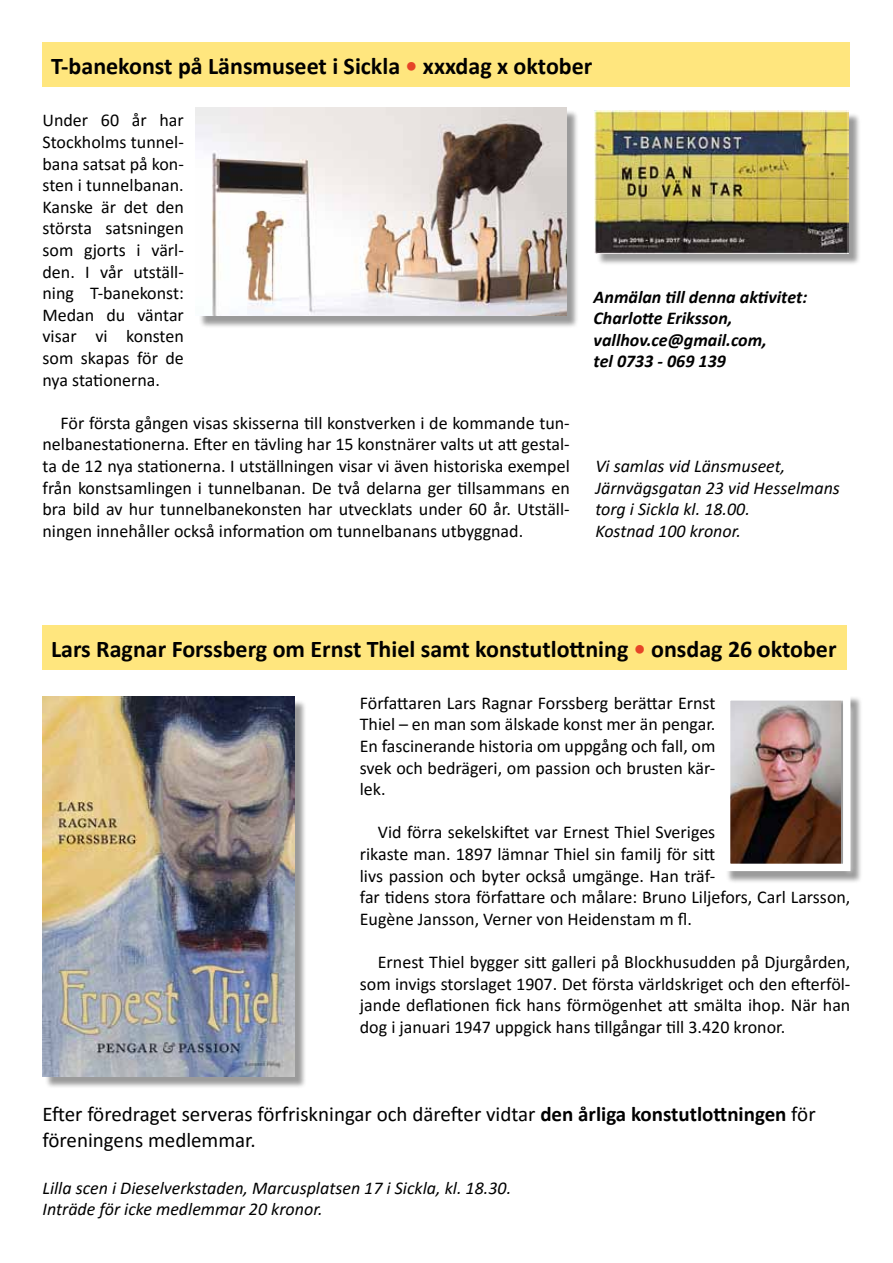
<style>
.page{position:relative;width:893px;height:1263px;background:#fff}
.page>*{position:absolute;margin:0;border:0;box-sizing:border-box;transform-origin:0 0}
.t1{font:700 24px "Calibri";color:#000}
.t2{font:21px/25.2px "Calibri";color:#000}
.t3{font:18px/21.6px "Calibri";color:#000;text-align:justify}
.t4{font:italic 18px/21.6px "Calibri";color:#000}
.t5{font:italic 700 18px/21.6px "Calibri";color:#000}
.s1{color:#e64427}
.s2{font-weight:700}
</style>
<div class="page">
<div style="left:43px;top:625px;width:804px;height:45px;background:#ffe67e"></div>
<div style="left:43px;top:43px;width:807px;height:44px;background:#ffe67e"></div>
<div style="left:597px;top:113px;width:264px;height:153px;background:#000;opacity:.4"></div>
<img style="left:594px;top:110px;width:255px;height:143px">
<div style="left:45px;top:699px;width:262px;height:390px;background:#000;opacity:.4"></div>
<img style="left:43px;top:697px;width:251px;height:379px">
<div style="left:725px;top:696px;width:138px;height:187px;background:#000;opacity:.4"></div>
<img style="left:731px;top:701px;width:110px;height:162px">
<div style="left:723px;top:693px;width:127px;height:178px;border:7px solid #fff"></div>
<div style="left:198px;top:110px;width:381px;height:219px;background:#000;opacity:.4"></div>
<img style="left:196px;top:107px;width:370px;height:209px">
<h1 class="t1" style="left:51px;top:49px;width:543px">T-banekonst på Länsmuseet i Sickla <span class="s1">•</span> xxxdag x oktober</h1>
<p class="t3" style="left:43px;top:109px;width:143px">Under 60 år har Stockholms tunnel&shy;bana satsat på kon&shy;sten i tunnelbanan.<br>Kanske är det den största satsningen som gjorts i värl&shy;den. I vår utställ&shy;ning T-banekonst:<br>Medan du väntar visar vi konsten som skapas för de nya stationerna.</p>
<p class="t3" style="left:43px;top:412px;width:529px;text-indent:18px">För första gången visas skisserna till konstverken i de kommande tun&shy;nelbanestationerna. Efter en tävling har 15 konstnärer valts ut att gestal&shy;ta de 12 nya stationerna. I utställningen visar vi även historiska exempel från konstsamlingen i tunnelbanan. De två delarna ger tillsammans en bra bild av hur tunnelbanekonsten har utvecklats under 60 år. Utställ&shy;ningen innehåller också information om tunnelbanans utbyggnad.</p>
<p class="t5" style="left:594px;top:285px;width:215px">Anmälan till denna aktivitet:<br>Charlotte Eriksson, vallhov.ce@gmail.com,<br>tel 0733 - 069 139</p>
<p class="t4" style="left:595px;top:455px;width:246px">Vi samlas vid Länsmuseet,<br>Järnvägsgatan 23 vid Hesselmans torg i Sickla kl. 18.00.<br>Kostnad 100 kronor.</p>
<h1 class="t1" style="left:51px;top:632px;width:787px">Lars Ragnar Forssberg om Ernst Thiel samt konstutlottning <span class="s1">•</span> onsdag 26 oktober</h1>
<p class="t3" style="left:360px;top:691px;width:357px">Författaren Lars Ragnar Forssberg berättar Ernst Thiel – en man som älskade konst mer än pengar.<br>En fascinerande historia om uppgång och fall, om svek och bedrägeri, om passion och brusten kär&shy;lek.</p>
<p class="t3" style="left:360px;top:821px;width:492px;text-align:left;text-indent:18px">Vid förra sekelskiftet var Ernest Thiel Sveriges<br>rikaste man. 1897 lämnar Thiel sin familj för sitt<br>livs passion och byter också umgänge. Han träf-<br>far tidens stora författare och målare: Bruno Liljefors, Carl Larsson, Eugène Jansson, Verner von Heidenstam m fl.</p>
<p class="t3" style="left:360px;top:951px;width:492px;text-indent:18px">Ernest Thiel bygger sitt galleri på Blockhusudden på Djurgården, som invigs storslaget 1907. Det första världskriget och den efterföl&shy;jande deflationen fick hans förmögenhet att smälta ihop. När han dog i januari 1947 uppgick hans tillgångar till 3.420 kronor.</p>
<p class="t2" style="left:43px;top:1101px;width:775px">Efter föredraget serveras förfriskningar och därefter vidtar <span class="s2">den årliga konstutlottningen</span> för föreningens medlemmar.</p>
<p class="t4" style="left:43px;top:1176px;width:470px">Lilla scen i Dieselverkstaden, Marcusplatsen 17 i Sickla, kl. 18.30.<br>Inträde för icke medlemmar 20 kronor.</p>
</div>
